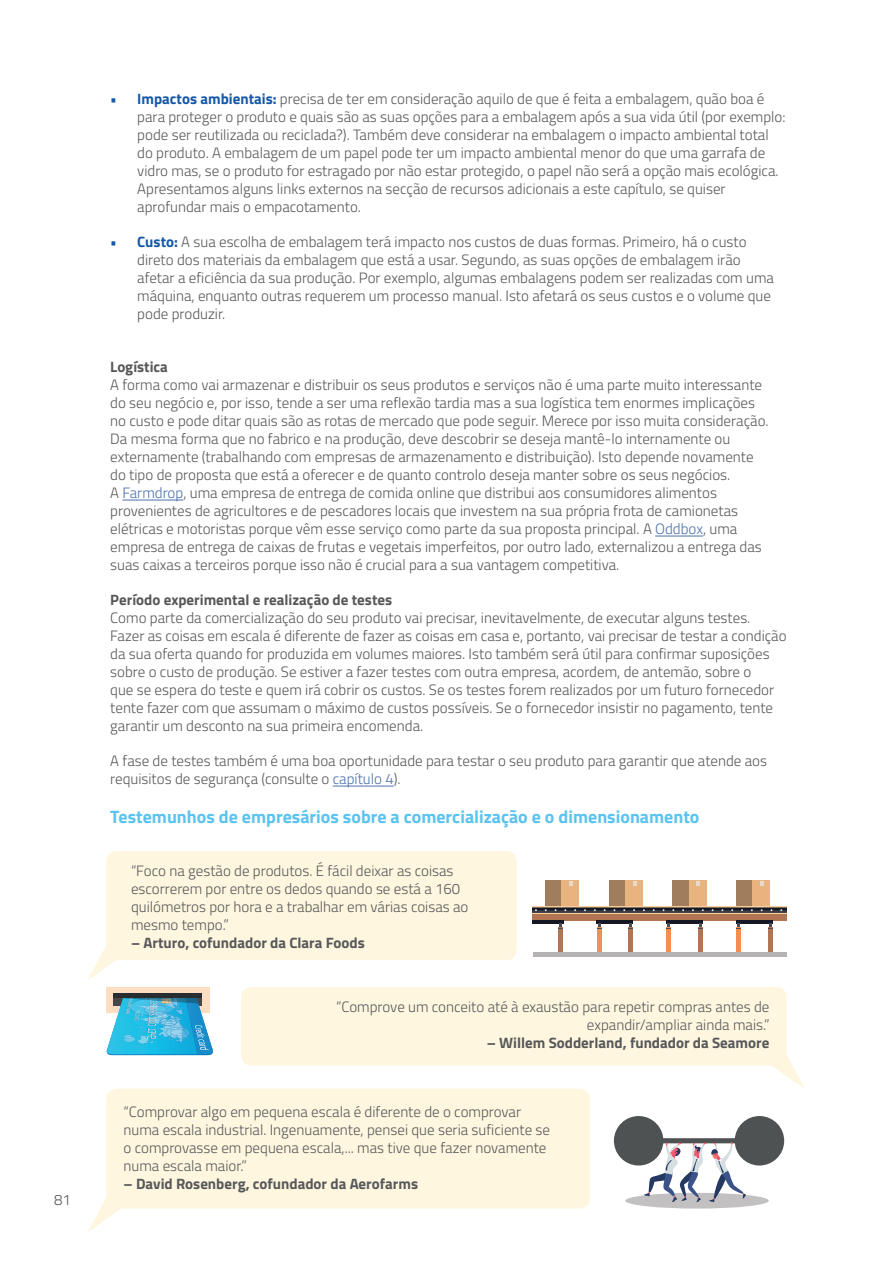
<style>
.page{position:relative;width:893px;height:1263px;background:#fff}
.page>*{position:absolute;margin:0;border:0;box-sizing:border-box;transform-origin:0 0}
.t1{font:700 18px "Titillium";color:#5bc3ef}
.t2{font:300 15px/18px "Titillium";color:#57585a}
.t3{font:700 15px "Titillium";color:#57585a}
.s1{font-weight:700;color:#1558a8}
.s2{color:#4d72ac}
</style>
<div class="page">
<hr style="left:122px;top:500px;width:61px;height:1px;background:#4d72ac">
<hr style="left:655px;top:536px;width:48px;height:1px;background:#4d72ac">
<hr style="left:333px;top:786px;width:61px;height:1px;background:#4d72ac">
<div style="left:241px;top:987px;width:546px;height:78px;background:#fef6df;border-radius:9px"></div>
<svg style="left:752px;top:1052px;width:53px;height:37px"></svg>
<div style="left:106px;top:851px;width:411px;height:109px;background:#fef6df;border-radius:10px"></div>
<svg style="left:88px;top:942px;width:28px;height:38px"></svg>
<svg style="left:533px;top:906px;width:254px;height:8px;background:#70645b"></svg>
<div style="left:533px;top:914px;width:254px;height:6px;background:#b27551"></div>
<div style="left:533px;top:952px;width:254px;height:5px;background:#b6b3b5"></div>
<hr style="left:533px;top:920px;width:30px;height:4px;background:#141825">
<div style="left:558px;top:927px;width:5px;height:25px;background:#b27551"></div>
<svg style="left:558px;top:924px;width:5px;height:5px"></svg>
<hr style="left:596px;top:920px;width:37px;height:4px;background:#141825">
<div style="left:628px;top:927px;width:5px;height:25px;background:#b27551"></div>
<svg style="left:628px;top:924px;width:5px;height:5px"></svg>
<hr style="left:597px;top:927px;width:4px;height:25px;background:#f58d54">
<svg style="left:597px;top:924px;width:4px;height:5px"></svg>
<hr style="left:666px;top:920px;width:37px;height:4px;background:#141825">
<div style="left:698px;top:927px;width:5px;height:25px;background:#b27551"></div>
<svg style="left:698px;top:924px;width:5px;height:5px"></svg>
<div style="left:666px;top:927px;width:5px;height:25px;background:#f58d54"></div>
<svg style="left:666px;top:924px;width:5px;height:5px"></svg>
<hr style="left:736px;top:920px;width:36px;height:4px;background:#141825">
<hr style="left:768px;top:927px;width:4px;height:25px;background:#b27551">
<svg style="left:768px;top:924px;width:4px;height:5px"></svg>
<div style="left:736px;top:927px;width:5px;height:25px;background:#f58d54"></div>
<svg style="left:736px;top:924px;width:5px;height:5px"></svg>
<div style="left:545px;top:881px;width:34px;height:25px;background:#a07e5d"></div>
<div style="left:562px;top:881px;width:17px;height:25px;background:#e9b380"></div>
<svg style="left:569px;top:881px;width:4px;height:4px"></svg>
<div style="left:609px;top:881px;width:34px;height:25px;background:#a07e5d"></div>
<div style="left:625px;top:881px;width:18px;height:25px;background:#e9b380"></div>
<svg style="left:633px;top:881px;width:3px;height:4px"></svg>
<div style="left:672px;top:881px;width:34px;height:25px;background:#a07e5d"></div>
<div style="left:689px;top:881px;width:17px;height:25px;background:#e9b380"></div>
<svg style="left:697px;top:881px;width:3px;height:4px"></svg>
<div style="left:736px;top:881px;width:34px;height:25px;background:#a07e5d"></div>
<div style="left:753px;top:881px;width:17px;height:25px;background:#e9b380"></div>
<svg style="left:760px;top:881px;width:4px;height:4px"></svg>
<div style="left:107px;top:987px;width:103px;height:25px;background:#fddec2"></div>
<div style="left:113px;top:993px;width:89px;height:5px;background:#292d2f"></div>
<svg style="left:107px;top:998px;width:106px;height:57px;background:#4eb8da"></svg>
<div style="left:106px;top:1088px;width:484px;height:120px;background:#fef6df"></div>
<svg style="left:88px;top:1195px;width:53px;height:37px"></svg>
<div style="left:625px;top:1193px;width:144px;height:15px;background:#c2c0c1;border-radius:50%"></div>
<div style="left:635px;top:1138px;width:128px;height:5px;background:#4f5252;border-radius:3px"></div>
<svg style="left:644px;top:1142px;width:102px;height:60px"></svg>
<div style="left:614px;top:1116px;width:50px;height:50px;background:#4f5252;border-radius:50%"></div>
<div style="left:734px;top:1116px;width:50px;height:50px;background:#4f5252;border-radius:50%"></div>
<p class="t2" style="left:54px;top:1190px;width:18px">81</p>
<p class="t2" style="left:137px;top:89px;width:650px;text-indent:-27px"><span class="s1">• Impactos ambientais:</span> precisa de ter em consideração aquilo de que é feita a embalagem, quão boa é para proteger o produto e quais são as suas opções para a embalagem após a sua vida útil (por exemplo: pode ser reutilizada ou reciclada?). Também deve considerar na embalagem o impacto ambiental total do produto. A embalagem de um papel pode ter um impacto ambiental menor do que uma garrafa de vidro mas, se o produto for estragado por não estar protegido, o papel não será a opção mais ecológica.<br>Apresentamos alguns links externos na secção de recursos adicionais a este capítulo, se quiser aprofundar mais o empacotamento.</p>
<p class="t2" style="left:137px;top:232px;width:638px;text-indent:-27px"><span class="s1">• Custo:</span> A sua escolha de embalagem terá impacto nos custos de duas formas. Primeiro, há o custo direto dos materiais da embalagem que está a usar. Segundo, as suas opções de embalagem irão afetar a eficiência da sua produção. Por exemplo, algumas embalagens podem ser realizadas com uma máquina, enquanto outras requerem um processo manual. Isto afetará os seus custos e o volume que pode produzir.</p>
<p class="t3" style="left:110px;top:356px;width:59px">Logística</p>
<p class="t2" style="left:110px;top:375px;width:660px">A forma como vai armazenar e distribuir os seus produtos e serviços não é uma parte muito interessante do seu negócio e, por isso, tende a ser uma reflexão tardia mas a sua logística tem enormes implicações no custo e pode ditar quais são as rotas de mercado que pode seguir. Merece por isso muita consideração.<br>Da mesma forma que no fabrico e na produção, deve descobrir se deseja mantê-lo internamente ou externamente (trabalhando com empresas de armazenamento e distribuição). Isto depende novamente do tipo de proposta que está a oferecer e de quanto controlo deseja manter sobre os seus negócios.<br>A <span class="s2">Farmdrop</span>, uma empresa de entrega de comida online que distribui aos consumidores alimentos provenientes de agricultores e de pescadores locais que investem na sua própria frota de camionetas elétricas e motoristas porque vêm esse serviço como parte da sua proposta principal. A <span class="s2">Oddbox</span>, uma empresa de entrega de caixas de frutas e vegetais imperfeitos, por outro lado, externalizou a entrega das suas caixas a terceiros porque isso não é crucial para a sua vantagem competitiva.</p>
<p class="t3" style="left:110px;top:589px;width:283px">Período experimental e realização de testes</p>
<p class="t2" style="left:110px;top:608px;width:678px">Como parte da comercialização do seu produto vai precisar, inevitavelmente, de executar alguns testes.<br>Fazer as coisas em escala é diferente de fazer as coisas em casa e, portanto, vai precisar de testar a condição da sua oferta quando for produzida em volumes maiores. Isto também será útil para confirmar suposições sobre o custo de produção. Se estiver a fazer testes com outra empresa, acordem, de antemão, sobre o<br>que se espera do teste e quem irá cobrir os custos. Se os testes forem realizados por um futuro fornecedor tente fazer com que assumam o máximo de custos possíveis. Se o fornecedor insistir no pagamento, tente garantir um desconto na sua primeira encomenda.</p>
<p class="t2" style="left:110px;top:751px;width:658px">A fase de testes também é uma boa oportunidade para testar o seu produto para garantir que atende aos requisitos de segurança (consulte o <span class="s2">capítulo 4</span>).</p>
<p class="t1" style="left:110px;top:803px;width:591px">Testemunhos de empresários sobre a comercialização e o dimensionamento</p>
<p class="t2" style="left:131px;top:860px;width:339px">“Foco na gestão de produtos. É fácil deixar as coisas escorrerem por entre os dedos quando se está a 160 quilómetros por hora e a trabalhar em várias coisas ao mesmo tempo.”</p>
<p class="t3" style="left:131px;top:931px;width:235px">– Arturo, cofundador da Clara Foods</p>
<p class="t2" style="left:336px;top:997px;width:435px;text-align:right">“Comprove um conceito até à exaustão para repetir compras antes de expandir/ampliar ainda mais.”</p>
<p class="t3" style="left:487px;top:1032px;width:284px">– Willem Sodderland, fundador da Seamore</p>
<p class="t2" style="left:124px;top:1102px;width:428px">“Comprovar algo em pequena escala é diferente de o comprovar numa escala industrial. Ingenuamente, pensei que seria suficiente se o comprovasse em pequena escala,... mas tive que fazer novamente numa escala maior.”</p>
<p class="t3" style="left:124px;top:1172px;width:296px">– David Rosenberg, cofundador da Aerofarms</p>
</div>
